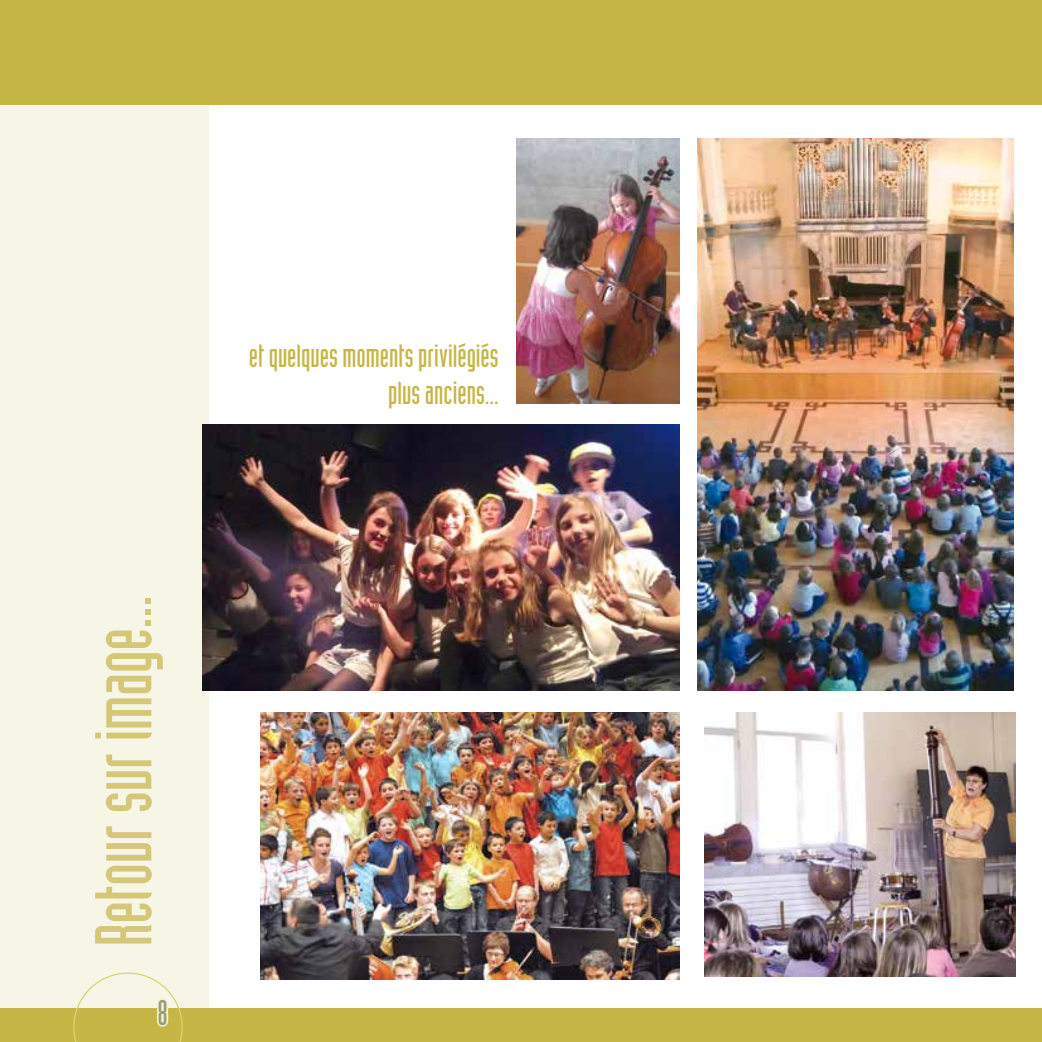
<style>
.page{position:relative;width:1042px;height:1042px;background:#fff}
.page>*{position:absolute;margin:0;border:0;box-sizing:border-box;transform-origin:0 0}
.t1{font:78.75px "Industria Solid";letter-spacing:-.01em;color:#d5c778}
.t2{font:35px "Industria Solid";color:#989b75}
.t3{font:31.5px/37.8px "Industria Solid";color:#c6b645;text-align:right}
</style>
<div class="page">
<div style="left:0;top:0;width:208px;height:1042px;background:#f7f6e6"></div>
<div style="left:0;top:1009px;width:1042px;height:33px;background:#c6b645"></div>
<svg style="left:73px;top:972px;width:110px;height:70px"></svg>
<div style="left:0;top:0;width:1042px;height:104px;background:#c6b645"></div>
<img style="left:260px;top:713px;width:419px;height:266px">
<img style="left:697px;top:138px;width:317px;height:552px">
<img style="left:517px;top:138px;width:162px;height:266px">
<img style="left:203px;top:425px;width:476px;height:266px">
<img style="left:705px;top:713px;width:310px;height:263px">
<h1 class="t1" style="left:81px;top:946px;width:353px;rotate:-90deg">Retour sur image...</h1>
<p class="t2" style="left:157px;top:993px;width:12px">8</p>
<p class="t3" style="left:249px;top:336px;width:251px">et quelques moments privilégiés plus anciens...</p>
</div>
